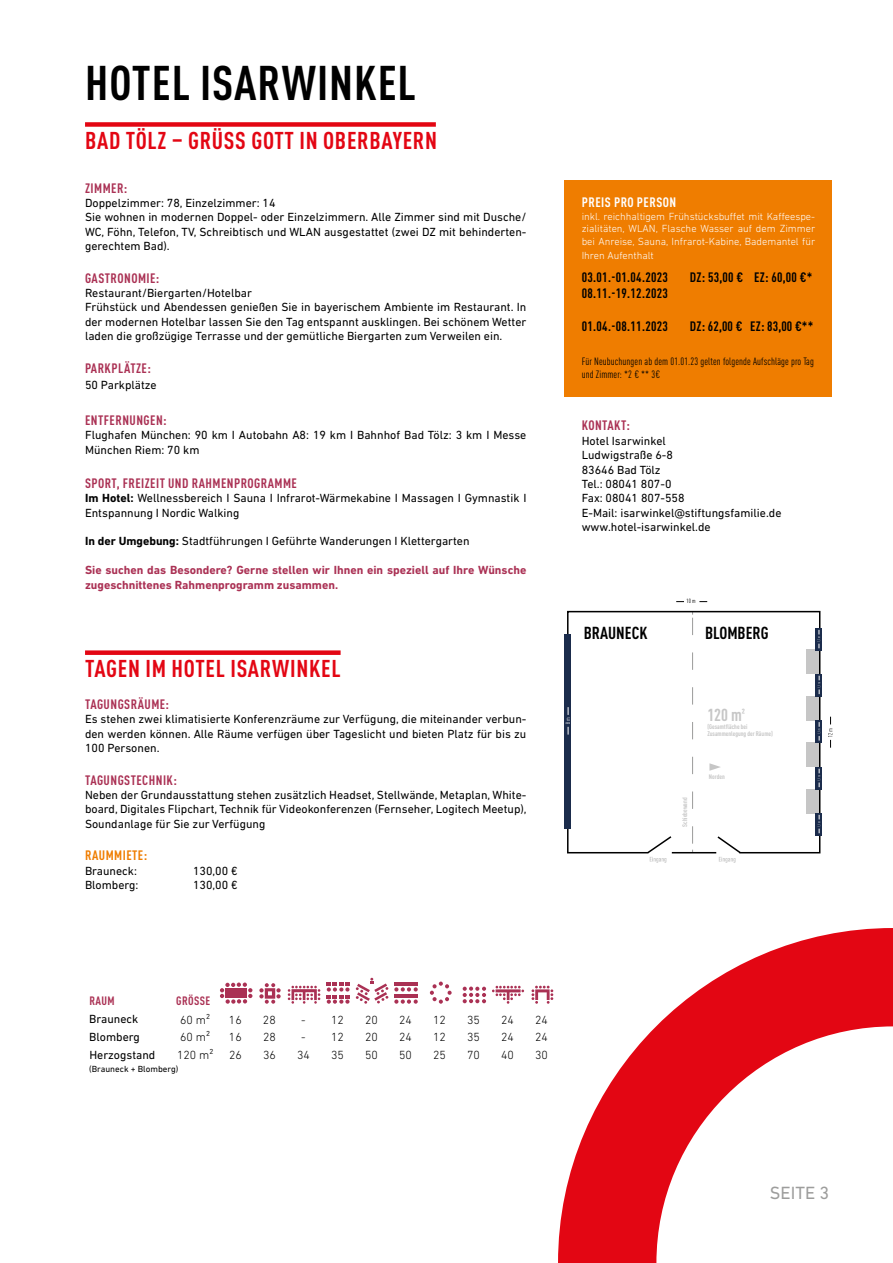
<style>
.page{position:relative;width:893px;height:1263px;background:#fff}
.page>*{position:absolute;margin:0;border:0;box-sizing:border-box;transform-origin:0 0}
.t1{font:700 condensed 48px "DINOT";letter-spacing:.02em;color:#000}
.t2{font:700 condensed 24px "DINOT";letter-spacing:.03em;color:#e30613}
.t3{font:18px "DIN Next LT Pro";color:#9d9d9c}
.t4{font:700 condensed 17.1px "DINOT";color:#000}
.t5{font:700 condensed 17.1px "DINOT";color:#c6c6c6}
.t6{font:700 condensed 13.5px "DINOT";letter-spacing:.035em;color:#aa3154}
.t7{font:700 condensed 13.5px "DINOT";letter-spacing:.025em;color:#000}
.t8{font:700 condensed 13.5px "DINOT";letter-spacing:.035em;color:#fff}
.t9{font:700 condensed 13.5px "DINOT";letter-spacing:.035em;color:#ef7d00}
.t10{font:12px/14.4px "DIN Next LT Pro";color:#000}
.t11{font:700 12px/14.4px "DIN Next LT Pro";color:#aa3154}
.t12{font:300 12px "DIN Next LT Pro";color:#000}
.t13{font:700 condensed 12px "DINOT";letter-spacing:.035em;color:#aa3154}
.t14{font:300 10.5px/12.6px "DIN Next LT Pro";color:#fff;text-align:justify}
.t15{font:condensed 10.5px/12.6px "DINOT";letter-spacing:.01em;color:#000}
.t16{font:9px "DIN Next LT Pro";color:#000}
.t17{font:700 condensed 6.6px/7.9px "DINOT";color:#c6c6c6}
.t18{font:condensed 6px "DINOT";color:#000}
.s1{font-weight:700}
</style>
<div class="page">
<svg style="left:531px;top:986px;width:22px;height:18px"></svg>
<svg style="left:492px;top:986px;width:32px;height:18px"></svg>
<svg style="left:463px;top:986px;width:23px;height:17px"></svg>
<svg style="left:430px;top:981px;width:22px;height:23px"></svg>
<hr style="left:394px;top:982px;width:24px;height:4px;background:#aa3154">
<svg style="left:394px;top:987px;width:24px;height:4px"></svg>
<hr style="left:394px;top:995px;width:24px;height:3px;background:#aa3154">
<svg style="left:394px;top:999px;width:24px;height:5px"></svg>
<svg style="left:356px;top:978px;width:32px;height:26px"></svg>
<svg style="left:326px;top:982px;width:24px;height:22px"></svg>
<svg style="left:288px;top:986px;width:32px;height:18px"></svg>
<svg style="left:259px;top:983px;width:22px;height:21px"></svg>
<svg style="left:220px;top:982px;width:32px;height:22px"></svg>
<svg style="left:650px;top:857px;width:16px;height:6px"></svg>
<svg style="left:719px;top:857px;width:16px;height:6px"></svg>
<svg style="left:828px;top:717px;width:4px;height:31px"></svg>
<svg style="left:567px;top:610px;width:254px;height:244px"></svg>
<div style="left:564px;top:634px;width:7px;height:195px;background:#1b2c4c"></div>
<svg style="left:566px;top:707px;width:4px;height:27px"></svg>
<div style="left:806px;top:650px;width:12px;height:24px;background:#c6c6c6"></div>
<div style="left:806px;top:696px;width:12px;height:25px;background:#c6c6c6"></div>
<div style="left:806px;top:742px;width:12px;height:25px;background:#c6c6c6"></div>
<div style="left:806px;top:789px;width:12px;height:24px;background:#c6c6c6"></div>
<div style="left:815px;top:813px;width:7px;height:22px;background:#1b2c4c"></div>
<div style="left:815px;top:767px;width:7px;height:22px;background:#1b2c4c"></div>
<div style="left:815px;top:720px;width:7px;height:23px;background:#1b2c4c"></div>
<div style="left:815px;top:674px;width:7px;height:22px;background:#1b2c4c"></div>
<div style="left:815px;top:628px;width:7px;height:23px;background:#1b2c4c"></div>
<svg style="left:818px;top:815px;width:3px;height:18px"></svg>
<svg style="left:818px;top:769px;width:3px;height:18px"></svg>
<svg style="left:818px;top:722px;width:3px;height:18px"></svg>
<svg style="left:818px;top:676px;width:3px;height:18px"></svg>
<svg style="left:817px;top:630px;width:4px;height:18px"></svg>
<svg style="left:558px;top:928px;width:335px;height:335px"></svg>
<div style="left:85px;top:122px;width:351px;height:5px;background:#e30613"></div>
<div style="left:85px;top:650px;width:256px;height:5px;background:#e30613"></div>
<div style="left:564px;top:180px;width:268px;height:216px;background:#ef7d00"></div>
<h1 class="t1" style="left:85px;top:48px;width:332px">HOTEL ISARWINKEL</h1>
<h2 class="t2" style="left:85px;top:123px;width:353px">BAD TÖLZ – GRÜSS GOTT IN OBERBAYERN</h2>
<p class="t6" style="left:85px;top:178px;width:44px">ZIMMER:</p>
<p class="t10" style="left:85px;top:195px;width:443px">Doppelzimmer: 78, Einzelzimmer: 14<br>Sie wohnen in modernen Doppel- oder Einzelzimmern. Alle Zimmer sind mit Dusche/ WC, Föhn, Telefon, TV, Schreibtisch und WLAN ausgestattet (zwei DZ mit behinderten&shy;gerechtem Bad).</p>
<p class="t6" style="left:85px;top:268px;width:76px">GASTRONOMIE:</p>
<p class="t10" style="left:85px;top:285px;width:443px">Restaurant/Biergarten/Hotelbar<br>Frühstück und Abendessen genießen Sie in bayerischem Ambiente im Restaurant. In der modernen Hotelbar lassen Sie den Tag entspannt ausklingen. Bei schönem Wetter laden die großzügige Terrasse und der gemütliche Biergarten zum Verweilen ein.</p>
<p class="t6" style="left:85px;top:358px;width:67px">PARKPLÄTZE:</p>
<p class="t10" style="left:85px;top:377px;width:73px">50 Parkplätze</p>
<p class="t6" style="left:85px;top:410px;width:83px">ENTFERNUNGEN:</p>
<p class="t10" style="left:85px;top:428px;width:443px">Flughafen München: 90 km I Autobahn A8: 19 km I Bahnhof Bad Tölz: 3 km I Messe<br>München Riem: 70 km</p>
<p class="t6" style="left:85px;top:473px;width:213px">SPORT, FREIZEIT UND RAHMENPROGRAMME</p>
<p class="t10" style="left:85px;top:491px;width:443px"><span class="s1">Im Hotel:</span> Wellnessbereich I Sauna I Infrarot-Wärmekabine I Massagen I Gymnastik I<br>Entspannung I Nordic Walking</p>
<p class="t10" style="left:85px;top:534px;width:386px"><span class="s1">In der Umgebung:</span> Stadtführungen I Geführte Wanderungen I Klettergarten</p>
<p class="t11" style="left:85px;top:563px;width:443px">Sie suchen das Besondere? Gerne stellen wir Ihnen ein speziell auf Ihre Wünsche zugeschnittenes Rahmenprogramm zusammen.</p>
<h2 class="t2" style="left:85px;top:651px;width:257px">TAGEN IM HOTEL ISARWINKEL</h2>
<p class="t6" style="left:85px;top:694px;width:85px">TAGUNGSRÄUME:</p>
<p class="t10" style="left:85px;top:712px;width:443px;text-align:justify">Es stehen zwei klimatisierte Konferenzräume zur Verfügung, die miteinander verbun&shy;den werden können. Alle Räume verfügen über Tageslicht und bieten Platz für bis zu 100 Personen.</p>
<p class="t6" style="left:85px;top:770px;width:93px">TAGUNGSTECHNIK:</p>
<p class="t10" style="left:85px;top:787px;width:443px;text-align:justify">Neben der Grundausstattung stehen zusätzlich Headset, Stellwände, Metaplan, White&shy;board, Digitales Flipchart, Technik für Videokonferenzen (Fernseher, Logitech Meetup), Soundanlage für Sie zur Verfügung</p>
<p class="t9" style="left:85px;top:845px;width:64px">RAUMMIETE:</p>
<p class="t10" style="left:85px;top:863px;width:53px">Brauneck:</p>
<p class="t10" style="left:193px;top:863px;width:46px">130,00 €</p>
<p class="t10" style="left:85px;top:877px;width:55px">Blomberg:</p>
<p class="t10" style="left:193px;top:877px;width:46px">130,00 €</p>
<p class="t8" style="left:582px;top:193px;width:96px">PREIS PRO PERSON</p>
<p class="t14" style="left:582px;top:210px;width:235px">inkl. reichhaltigem Frühstücksbuffet mit Kaffeespe&shy;zialitäten, WLAN, Flasche Wasser auf dem Zimmer bei Anreise, Sauna, Infrarot-Kabine, Bademantel für</p>
<p class="t14" style="left:582px;top:249px;width:74px">Ihren Aufenthalt</p>
<p class="t7" style="left:582px;top:267px;width:88px">03.01.-01.04.2023</p>
<p class="t7" style="left:690px;top:267px;width:124px">DZ: 53,00 € EZ: 60,00 €*</p>
<p class="t7" style="left:582px;top:283px;width:88px">08.11.-19.12.2023</p>
<p class="t7" style="left:582px;top:316px;width:88px">01.04.-08.11.2023</p>
<p class="t7" style="left:690px;top:316px;width:125px">DZ: 62,00 € EZ: 83,00 €**</p>
<p class="t15" style="left:582px;top:354px;width:234px">Für Neubuchungen ab dem 01.01.23 gelten folgende Aufschläge pro Tag und Zimmer: *2 € ** 3€</p>
<p class="t6" style="left:582px;top:416px;width:50px">KONTAKT:</p>
<p class="t10" style="left:582px;top:433px;width:201px">Hotel Isarwinkel<br>Ludwigstraße 6-8<br>83646 Bad Tölz<br>Tel.: 08041 807-0<br>Fax: 08041 807-558<br>E-Mail: isarwinkel@stiftungsfamilie.de www.hotel-isarwinkel.de</p>
<p class="t18" style="left:687px;top:597px;width:11px">10 m</p>
<h3 class="t4" style="left:584px;top:621px;width:65px">BRAUNECK</h3>
<h3 class="t4" style="left:705px;top:621px;width:65px">BLOMBERG</h3>
<p class="t17" style="left:680px;top:827px;width:31px;rotate:-90deg">Schiebewand</p>
<h3 class="t5" style="left:707px;top:702px;width:39px">120 m²</h3>
<p class="t17" style="left:707px;top:722px;width:67px">(Gesamtfläche bei<br>Zusammenlegung der Räume)</p>
<p class="t17" style="left:709px;top:772px;width:17px">Norden</p>
<p class="t13" style="left:89px;top:992px;width:27px">RAUM</p>
<p class="t13" style="left:176px;top:992px;width:36px">GRÖSSE</p>
<p class="t10" style="left:89px;top:1012px;width:51px">Brauneck</p>
<p class="t12" style="left:180px;top:1012px;width:31px">60 m²</p>
<p class="t12" style="left:229px;top:1012px;width:14px">16</p>
<p class="t12" style="left:263px;top:1012px;width:14px">28</p>
<p class="t12" style="left:301px;top:1012px;width:44px">- 12</p>
<p class="t12" style="left:365px;top:1012px;width:14px">20</p>
<p class="t12" style="left:399px;top:1012px;width:14px">24</p>
<p class="t12" style="left:433px;top:1012px;width:14px">12</p>
<p class="t12" style="left:467px;top:1012px;width:14px">35</p>
<p class="t12" style="left:501px;top:1012px;width:14px">24</p>
<p class="t12" style="left:535px;top:1012px;width:14px">24</p>
<p class="t10" style="left:89px;top:1030px;width:52px">Blomberg</p>
<p class="t12" style="left:180px;top:1030px;width:31px">60 m²</p>
<p class="t12" style="left:229px;top:1030px;width:14px">16</p>
<p class="t12" style="left:263px;top:1030px;width:14px">28</p>
<p class="t12" style="left:301px;top:1030px;width:44px">- 12</p>
<p class="t12" style="left:365px;top:1030px;width:14px">20</p>
<p class="t12" style="left:399px;top:1030px;width:14px">24</p>
<p class="t12" style="left:433px;top:1030px;width:14px">12</p>
<p class="t12" style="left:467px;top:1030px;width:14px">35</p>
<p class="t12" style="left:501px;top:1030px;width:14px">24</p>
<p class="t12" style="left:535px;top:1030px;width:14px">24</p>
<p class="t10" style="left:89px;top:1047px;width:68px">Herzogstand</p>
<p class="t12" style="left:177px;top:1048px;width:38px">120 m²</p>
<p class="t12" style="left:229px;top:1048px;width:14px">26</p>
<p class="t12" style="left:263px;top:1048px;width:14px">36</p>
<p class="t12" style="left:297px;top:1048px;width:14px">34</p>
<p class="t12" style="left:331px;top:1048px;width:14px">35</p>
<p class="t12" style="left:365px;top:1048px;width:14px">50</p>
<p class="t12" style="left:399px;top:1048px;width:14px">50</p>
<p class="t12" style="left:433px;top:1048px;width:14px">25</p>
<p class="t12" style="left:467px;top:1048px;width:14px">70</p>
<p class="t12" style="left:501px;top:1048px;width:14px">40</p>
<p class="t12" style="left:535px;top:1048px;width:14px">30</p>
<p class="t16" style="left:89px;top:1063px;width:91px">(Brauneck + Blomberg)</p>
<h3 class="t3" style="left:770px;top:1183px;width:61px">SEITE 3</h3>
</div>
